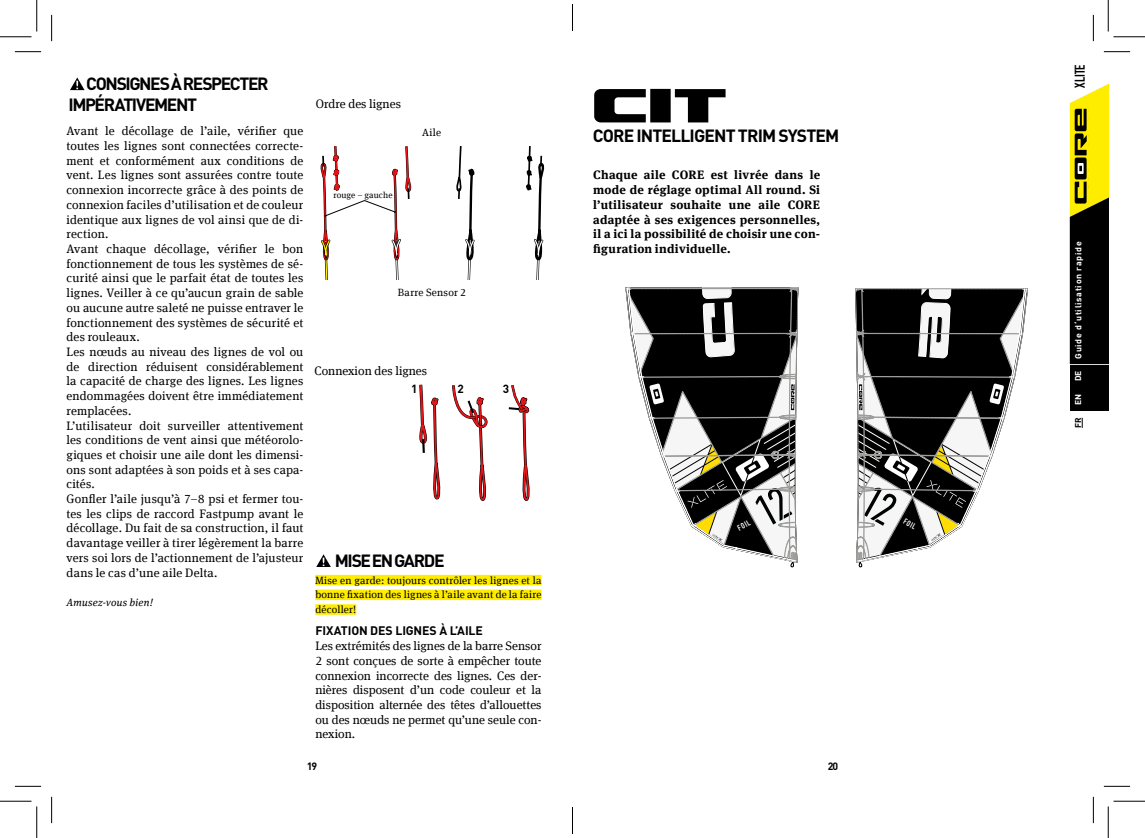
<style>
.page{position:relative;width:1145px;height:838px;background:#fff}
.page>*{position:absolute;margin:0;border:0;box-sizing:border-box;transform-origin:0 0}
.t1{font:700 17.5px/21px "DIN Pro";letter-spacing:-.07em;color:#000}
.t2{font:700 17.5px "DIN Pro";letter-spacing:-.05em;color:#000}
.t3{font:700 14px "DIN Condensed";color:#000}
.t4{font:12.25px/14.7px "Meta Serif Offc";letter-spacing:.01em;color:#000;text-align:justify}
.t5{font:700 12.25px/14.7px "Meta Serif Offc";letter-spacing:.015em;color:#000;text-align:justify}
.t6{font:700 12.25px "DIN Pro";letter-spacing:-.015em;color:#000}
.t7{font:700 11.72px "DIN Pro";color:#000}
.t8{font:10.5px/14.7px "Meta Serif Offc";letter-spacing:.02em;color:#000;text-align:justify}
.t9{font:italic 10.5px "Meta Serif Offc";letter-spacing:.025em;color:#000}
.t10{font:700 10.5px "DIN Pro";color:#000}
.t11{font:700 8.75px "DIN Pro";letter-spacing:.08em;color:#fff}
.t12{font:8.75px "Meta Serif Offc";letter-spacing:.01em;color:#000}
.t13{font:700 8.4px "DIN Pro";color:#fff}
.t14{font:700 8.4px "DIN Pro";color:#000}
.t15{font:700 8.05px "DIN Condensed";color:#fff}
</style>
<div class="page">
<svg style="left:456px;top:146px;width:19px;height:133px"></svg>
<svg style="left:526px;top:146px;width:19px;height:133px"></svg>
<svg style="left:320px;top:146px;width:92px;height:133px"></svg>
<svg style="left:452px;top:385px;width:36px;height:116px"></svg>
<svg style="left:508px;top:385px;width:22px;height:116px"></svg>
<svg style="left:419px;top:384px;width:22px;height:116px"></svg>
<div style="left:315px;top:574px;width:227px;height:11px;background:#ffed00"></div>
<div style="left:315px;top:589px;width:227px;height:11px;background:#ffed00"></div>
<div style="left:315px;top:604px;width:41px;height:10px;background:#ffed00"></div>
<svg style="left:316px;top:554px;width:15px;height:13px"></svg>
<svg style="left:594px;top:89px;width:132px;height:33px"></svg>
<svg style="left:790px;top:287px;width:8px;height:280px"></svg>
<svg style="left:625px;top:287px;width:171px;height:275px"></svg>
<svg style="left:858px;top:289px;width:170px;height:273px"></svg>
<svg style="left:70px;top:77px;width:15px;height:13px"></svg>
<div style="left:1070px;top:365px;width:38px;height:22px;background:#000"></div>
<div style="left:1070px;top:388px;width:38px;height:22px;background:#000"></div>
<svg style="left:15px;top:51px;width:26px;height:1px"></svg>
<svg style="left:15px;top:786px;width:26px;height:1px"></svg>
<svg style="left:1104px;top:786px;width:26px;height:1px"></svg>
<svg style="left:51px;top:15px;width:1px;height:26px"></svg>
<svg style="left:51px;top:796px;width:1px;height:27px"></svg>
<svg style="left:1070px;top:15px;width:60px;height:349px"></svg>
<svg style="left:1093px;top:796px;width:1px;height:27px"></svg>
<hr style="left:1113px;top:36px;width:32px;height:2px;background:#fff">
<hr style="left:1107px;top:0;width:2px;height:31px;background:#fff">
<hr style="left:0;top:36px;width:32px;height:1px;background:#000">
<hr style="left:1113px;top:36px;width:32px;height:1px;background:#000">
<hr style="left:0;top:800px;width:32px;height:1px;background:#000">
<hr style="left:1113px;top:800px;width:32px;height:1px;background:#000">
<hr style="left:36px;top:0;width:1px;height:31px;background:#000">
<hr style="left:36px;top:806px;width:1px;height:31px;background:#000">
<hr style="left:1108px;top:0;width:1px;height:31px;background:#000">
<hr style="left:1108px;top:806px;width:1px;height:31px;background:#000">
<svg style="left:572px;top:4px;width:1px;height:27px"></svg>
<svg style="left:572px;top:807px;width:1px;height:26px"></svg>
<h1 class="t1" style="left:69px;top:71px;width:202px;text-indent:18px">CONSIGNES À RESPECTER<br>IMPÉRATIVEMENT</h1>
<p class="t4" style="left:67px;top:124px;width:238px;text-align:left">Avant le décollage de l’aile, vérifier que toutes les lignes sont connectées correcte&shy;ment et conformément aux conditions de vent. Les lignes sont assurées contre toute connexion incorrecte grâce à des points de connexion faciles d’utilisation et de couleur identique aux lignes de vol ainsi que de di&shy;rection.<br>Avant chaque décollage, vérifier le bon fonctionnement de tous les systèmes de sé&shy;curité ainsi que le parfait état de toutes les lignes. Veiller à ce qu’aucun grain de sable ou aucune autre saleté ne puisse entraver le fonctionnement des systèmes de sécurité et des rouleaux.<br>Les nœuds au niveau des lignes de vol ou de direction réduisent considérablement la capacité de charge des lignes. Les lignes endommagées doivent être immédiatement remplacées.<br>L’utilisateur doit surveiller attentivement les conditions de vent ainsi que météorolo&shy;giques et choisir une aile dont les dimensi&shy;ons sont adaptées à son poids et à ses capa&shy;cités.<br>Gonfler l’aile jusqu’à 7–8 psi et fermer tou&shy;tes les clips de raccord Fastpump avant le décollage. Du fait de sa construction, il faut davantage veiller à tirer légèrement la barre vers soi lors de l’actionnement de l’ajusteur dans le cas d’une aile Delta.</p>
<p class="t9" style="left:67px;top:596px;width:88px">Amusez-vous bien!</p>
<p class="t4" style="left:316px;top:97px;width:87px">Ordre des lignes</p>
<p class="t8" style="left:422px;top:125px;width:20px">Aile</p>
<p class="t12" style="left:333px;top:190px;width:61px">rouge – gauche</p>
<p class="t8" style="left:398px;top:285px;width:70px">Barre Sensor 2</p>
<p class="t4" style="left:315px;top:363px;width:114px">Connexion des lignes</p>
<p class="t7" style="left:411px;top:379px;width:8px">1</p>
<p class="t7" style="left:458px;top:379px;width:8px">2</p>
<p class="t7" style="left:503px;top:379px;width:8px">3</p>
<h1 class="t1" style="left:335px;top:548px;width:111px">MISE EN GARDE</h1>
<p class="t8" style="left:315px;top:572px;width:228px">Mise en garde: toujours contrôler les lignes et la bonne fixation des lignes à l’aile avant de la faire décoller!</p>
<p class="t6" style="left:315px;top:620px;width:169px">FIXATION DES LIGNES À L’AILE</p>
<p class="t4" style="left:315px;top:638px;width:228px">Les extrémités des lignes de la barre Sensor 2 sont conçues de sorte à empêcher toute connexion incorrecte des lignes. Ces der&shy;nières disposent d’un code couleur et la disposition alternée des têtes d’allouettes ou des nœuds ne permet qu’une seule con&shy;nexion.</p>
<h1 class="t2" style="left:593px;top:121px;width:248px">CORE INTELLIGENT TRIM SYSTEM</h1>
<p class="t5" style="left:593px;top:167px;width:228px">Chaque aile CORE est livrée dans le mode de réglage optimal All round. Si l’utilisateur souhaite une aile CORE adaptée à ses exigences personnelles, il a ici la possibilité de choisir une con&shy;figuration individuelle.</p>
<p class="t15" style="left:736px;top:523px;width:14px;rotate:-29deg">FOIL</p>
<p class="t15" style="left:907px;top:516px;width:14px;rotate:29deg">FOIL</p>
<p class="t10" style="left:307px;top:757px;width:12px">19</p>
<p class="t10" style="left:828px;top:757px;width:12px">20</p>
<p class="t3" style="left:1070px;top:88px;width:25px;rotate:-90deg">XLITE</p>
<p class="t11" style="left:1071px;top:359px;width:119px;rotate:-90deg">Guide d‘utilisation rapide</p>
<p class="t13" style="left:1071px;top:405px;width:12px;rotate:-90deg">EN</p>
<p class="t13" style="left:1071px;top:381px;width:12px;rotate:-90deg">DE</p>
<p class="t14" style="left:1071px;top:428px;width:12px;rotate:-90deg">FR</p>
</div>
